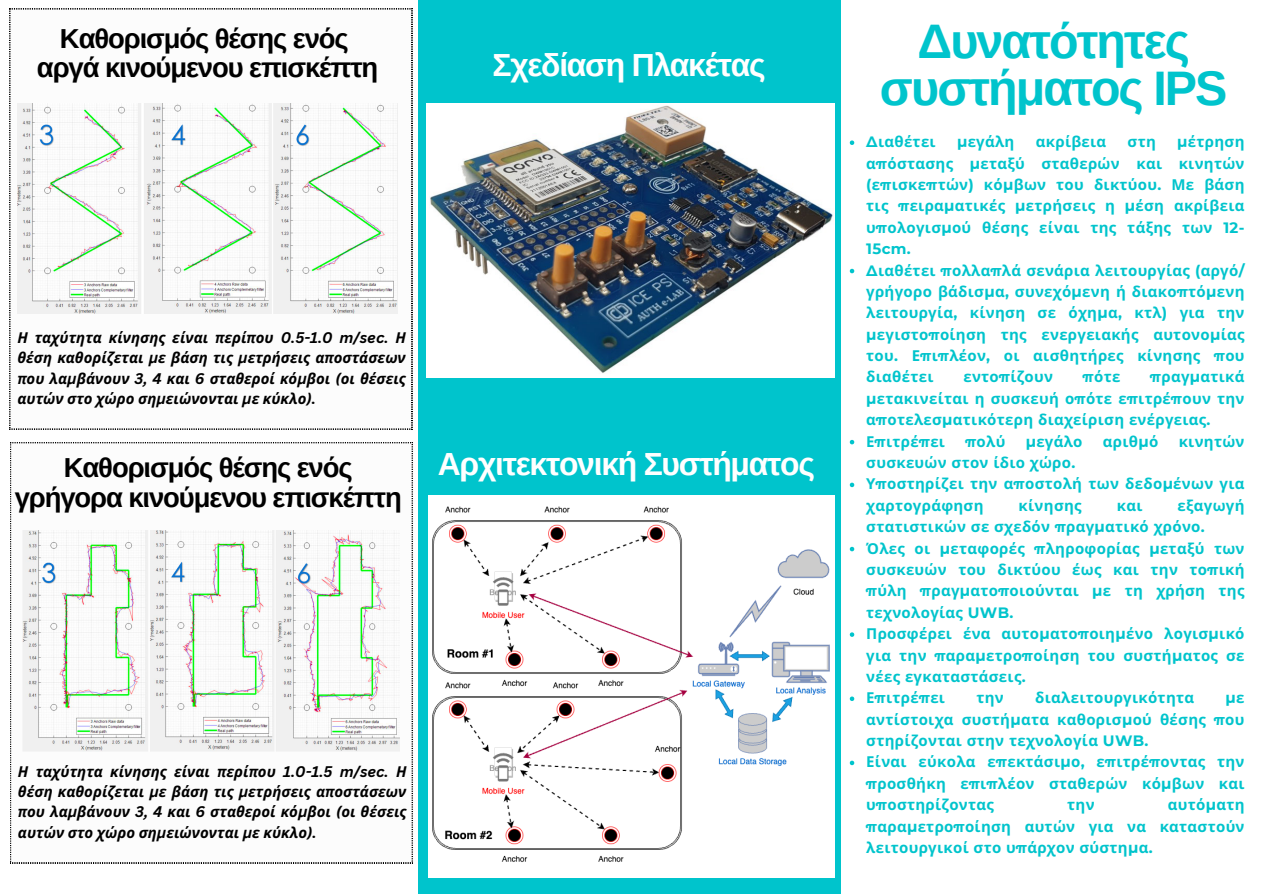
<style>
.page{position:relative;width:1263px;height:894px;background:#fff}
.page>*{position:absolute;margin:0;border:0;box-sizing:border-box;transform-origin:0 0}
.t1{font:700 48.45px/46px "Arimo";letter-spacing:-.04em;color:#00c4cc;text-align:center}
.t2{font:700 31.95px "Arimo";letter-spacing:-.04em;color:#fff}
.t3{font:700 27.45px/29.2px "Arimo";letter-spacing:-.04em;color:#000;text-align:center}
.t4{font:700 15px/21.3px "Noto Sans";letter-spacing:.02em;color:#00c4cc;text-align:justify}
.t5{font:italic 700 15px/20.2px "Noto Sans";color:#000;text-align:justify}
.s1{font-family:"Canva Sans"}
.s2{font-family:"Montserrat"}
</style>
<div class="page">
<div style="left:418px;top:0;width:423px;height:893px;background:#00c4cc"></div>
<img style="left:426px;top:103px;width:408px;height:275px">
<div style="left:428px;top:494px;width:407px;height:383px;background:#fff"></div>
<img style="left:433px;top:506px;width:397px;height:356px">
<svg style="left:9px;top:9px;width:403px;height:420px"></svg>
<img style="left:17px;top:103px;width:380px;height:210px">
<svg style="left:10px;top:442px;width:403px;height:420px"></svg>
<img style="left:23px;top:530px;width:377px;height:221px">
<svg style="left:850px;top:140px;width:4px;height:5px"></svg>
<svg style="left:850px;top:269px;width:4px;height:4px"></svg>
<svg style="left:850px;top:440px;width:4px;height:4px"></svg>
<svg style="left:850px;top:482px;width:4px;height:5px"></svg>
<svg style="left:850px;top:546px;width:4px;height:5px"></svg>
<svg style="left:850px;top:632px;width:4px;height:4px"></svg>
<svg style="left:850px;top:696px;width:4px;height:4px"></svg>
<svg style="left:850px;top:760px;width:4px;height:5px"></svg>
<p class="t3" style="left:60px;top:23px;width:290px">Καθορισμός θέσης ενός</p>
<p class="t3" style="left:37px;top:53px;width:343px">αργά κινούμενου επισκέπτη</p>
<p class="t2" style="left:492px;top:47px;width:275px">Σχεδίαση Πλακέτας</p>
<p class="t5" style="left:17px;top:327px;width:390px">Η ταχύτητα κίνησης είναι <span class="s1">π</span>ερί<span class="s1">π</span>ου <span class="s1">0.5-1.0 m/sec.</span> Η θέση καθορίζεται <span class="s1">μ</span>ε βάση τις <span class="s1">μ</span>ετρήσεις α<span class="s1">π</span>οστάσεων <span class="s1">π</span>ου λα<span class="s1">μ</span>βάνουν <span class="s1">3, 4</span> και <span class="s1">6</span> σταθεροί κό<span class="s1">μ</span>βοι <span class="s1">(</span>οι θέσεις αυτών στο χώρο ση<span class="s1">μ</span>ειώνονται <span class="s1">μ</span>ε κύκλο<span class="s1">).</span></p>
<p class="t3" style="left:15px;top:453px;width:388px">Καθορισμός θέσης ενός γρήγορα κινούμενου επισκέπτη</p>
<p class="t2" style="left:438px;top:446px;width:379px">Αρχιτεκτονική Συστήματος</p>
<p class="t5" style="left:18px;top:760px;width:390px">Η ταχύτητα κίνησης είναι <span class="s1">π</span>ερί<span class="s1">π</span>ου <span class="s1">1.0-1.5 m/sec.</span> Η θέση καθορίζεται <span class="s1">μ</span>ε βάση τις <span class="s1">μ</span>ετρήσεις α<span class="s1">π</span>οστάσεων <span class="s1">π</span>ου λα<span class="s1">μ</span>βάνουν <span class="s1">3, 4</span> και <span class="s1">6</span> σταθεροί κό<span class="s1">μ</span>βοι <span class="s1">(</span>οι θέσεις αυτών στο χώρο ση<span class="s1">μ</span>ειώνονται <span class="s1">μ</span>ε κύκλο<span class="s1">).</span></p>
<p class="t1" style="left:880px;top:19px;width:349px">Δυνατότητες συστήματος IPS</p>
<p class="t4" style="left:866px;top:131px;width:71px"><span class="s2">Δ</span>ιαθέτει</p>
<p class="t4" style="left:957px;top:131px;width:59px"><span class="s2">μ</span>εγάλη</p>
<p class="t4" style="left:1036px;top:131px;width:72px">ακρίβεια</p>
<p class="t4" style="left:1128px;top:131px;width:30px">στη</p>
<p class="t4" style="left:866px;top:131px;width:380px;text-indent:311px"><span class="s2">μ</span>έτρηση α<span class="s2">π</span>όστασης <span class="s2">μ</span>εταξύ σταθερών και κινητών <span class="s2">(</span>ε<span class="s2">π</span>ισκε<span class="s2">π</span>τών<span class="s2">)</span> κό<span class="s2">μ</span>βων του δικτύου<span class="s2">.</span> Με βάση τις <span class="s2">π</span>ειρα<span class="s2">μ</span>ατικές <span class="s2">μ</span>ετρήσεις η <span class="s2">μ</span>έση ακρίβεια υ<span class="s2">π</span>ολογισ<span class="s2">μ</span>ού θέσης είναι της τάξης των <span class="s2">12- 15cm.</span></p>
<p class="t4" style="left:866px;top:259px;width:380px"><span class="s2">Δ</span>ιαθέτει <span class="s2">π</span>ολλα<span class="s2">π</span>λά σενάρια λειτουργίας <span class="s2">(</span>αργό<span class="s2">/ </span>γρήγορο βάδισ<span class="s2">μ</span>α<span class="s2">,</span> συνεχό<span class="s2">μ</span>ενη ή διακο<span class="s2">π</span>τό<span class="s2">μ</span>ενη λειτουργία<span class="s2">,</span> κίνηση σε όχη<span class="s2">μ</span>α<span class="s2">,</span> κτλ<span class="s2">)</span> για την <span class="s2">μ</span>εγιστο<span class="s2">π</span>οίηση της ενεργειακής αυτονο<span class="s2">μ</span>ίας του<span class="s2">.</span> Ε<span class="s2">π</span>ι<span class="s2">π</span>λέον<span class="s2">,</span> οι αισθητήρες κίνησης <span class="s2">π</span>ου διαθέτει</p>
<p class="t4" style="left:866px;top:366px;width:380px;text-indent:284px"><span class="s2">π</span>ραγ<span class="s2">μ</span>ατικά <span class="s2">μ</span>ετακινείται η συσκευή ο<span class="s2">π</span>ότε ε<span class="s2">π</span>ιτρέ<span class="s2">π</span>ουν την α<span class="s2">π</span>οτελεσ<span class="s2">μ</span>ατικότερη διαχείριση ενέργειας<span class="s2">.</span></p>
<p class="t4" style="left:866px;top:430px;width:80px">Ε<span class="s2">π</span>ιτρέ<span class="s2">π</span>ει</p>
<p class="t4" style="left:965px;top:430px;width:41px"><span class="s2">π</span>ολύ</p>
<p class="t4" style="left:1026px;top:430px;width:58px"><span class="s2">μ</span>εγάλο</p>
<p class="t4" style="left:1103px;top:430px;width:57px">αριθ<span class="s2">μ</span>ό</p>
<p class="t4" style="left:1179px;top:430px;width:67px">κινητών</p>
<p class="t4" style="left:866px;top:451px;width:211px">συσκευών στον ίδιο χώρο<span class="s2">.</span></p>
<p class="t4" style="left:866px;top:473px;width:380px">Υ<span class="s2">π</span>οστηρίζει την α<span class="s2">π</span>οστολή των δεδο<span class="s2">μ</span>ένων για χαρτογράφηση</p>
<p class="t4" style="left:963px;top:366px;width:91px">εντο<span class="s2">π</span>ίζουν</p>
<p class="t4" style="left:1083px;top:366px;width:39px"><span class="s2">π</span>ότε</p>
<p class="t4" style="left:866px;top:494px;width:380px;text-indent:311px">εξαγωγή στατιστικών σε σχεδόν <span class="s2">π</span>ραγ<span class="s2">μ</span>ατικό χρόνο<span class="s2">.</span></p>
<p class="t4" style="left:866px;top:537px;width:380px">Όλες οι <span class="s2">μ</span>εταφορές <span class="s2">π</span>ληροφορίας <span class="s2">μ</span>εταξύ των συσκευών του δικτύου έως και την το<span class="s2">π</span>ική <span class="s2">π</span>ύλη <span class="s2">π</span>ραγ<span class="s2">μ</span>ατο<span class="s2">π</span>οιούνται <span class="s2">μ</span>ε τη χρήση της τεχνολογίας <span class="s2">UWB.</span></p>
<p class="t4" style="left:866px;top:622px;width:380px">Προσφέρει ένα αυτο<span class="s2">μ</span>ατο<span class="s2">π</span>οιη<span class="s2">μ</span>ένο λογισ<span class="s2">μ</span>ικό για την <span class="s2">π</span>αρα<span class="s2">μ</span>ετρο<span class="s2">π</span>οίηση του συστή<span class="s2">μ</span>ατος σε νέες εγκαταστάσεις<span class="s2">.</span></p>
<p class="t4" style="left:866px;top:686px;width:80px">Ε<span class="s2">π</span>ιτρέ<span class="s2">π</span>ει</p>
<p class="t4" style="left:976px;top:686px;width:29px">την</p>
<p class="t4" style="left:1035px;top:686px;width:160px">διαλειτουργικότητα</p>
<p class="t4" style="left:1019px;top:494px;width:65px">κίνησης</p>
<p class="t4" style="left:1117px;top:494px;width:27px">και</p>
<p class="t4" style="left:866px;top:686px;width:380px;text-indent:359px"><span class="s2">μ</span>ε αντίστοιχα συστή<span class="s2">μ</span>ατα καθορισ<span class="s2">μ</span>ού θέσης <span class="s2">π</span>ου στηρίζονται στην τεχνολογία <span class="s2">UWB.</span></p>
<p class="t4" style="left:866px;top:750px;width:380px">Είναι εύκολα ε<span class="s2">π</span>εκτάσι<span class="s2">μ</span>ο<span class="s2">,</span> ε<span class="s2">π</span>ιτρέ<span class="s2">π</span>οντας την <span class="s2">π</span>ροσθήκη ε<span class="s2">π</span>ι<span class="s2">π</span>λέον σταθερών κό<span class="s2">μ</span>βων και υ<span class="s2">π</span>οστηρίζοντας</p>
<p class="t4" style="left:866px;top:793px;width:380px;text-indent:302px">αυτό<span class="s2">μ</span>ατη <span class="s2">π</span>αρα<span class="s2">μ</span>ετρο<span class="s2">π</span>οίηση αυτών για να καταστούν λειτουργικοί στο υ<span class="s2">π</span>άρχον σύστη<span class="s2">μ</span>α<span class="s2">.</span></p>
<p class="t4" style="left:1067px;top:793px;width:29px">την</p>
</div>
